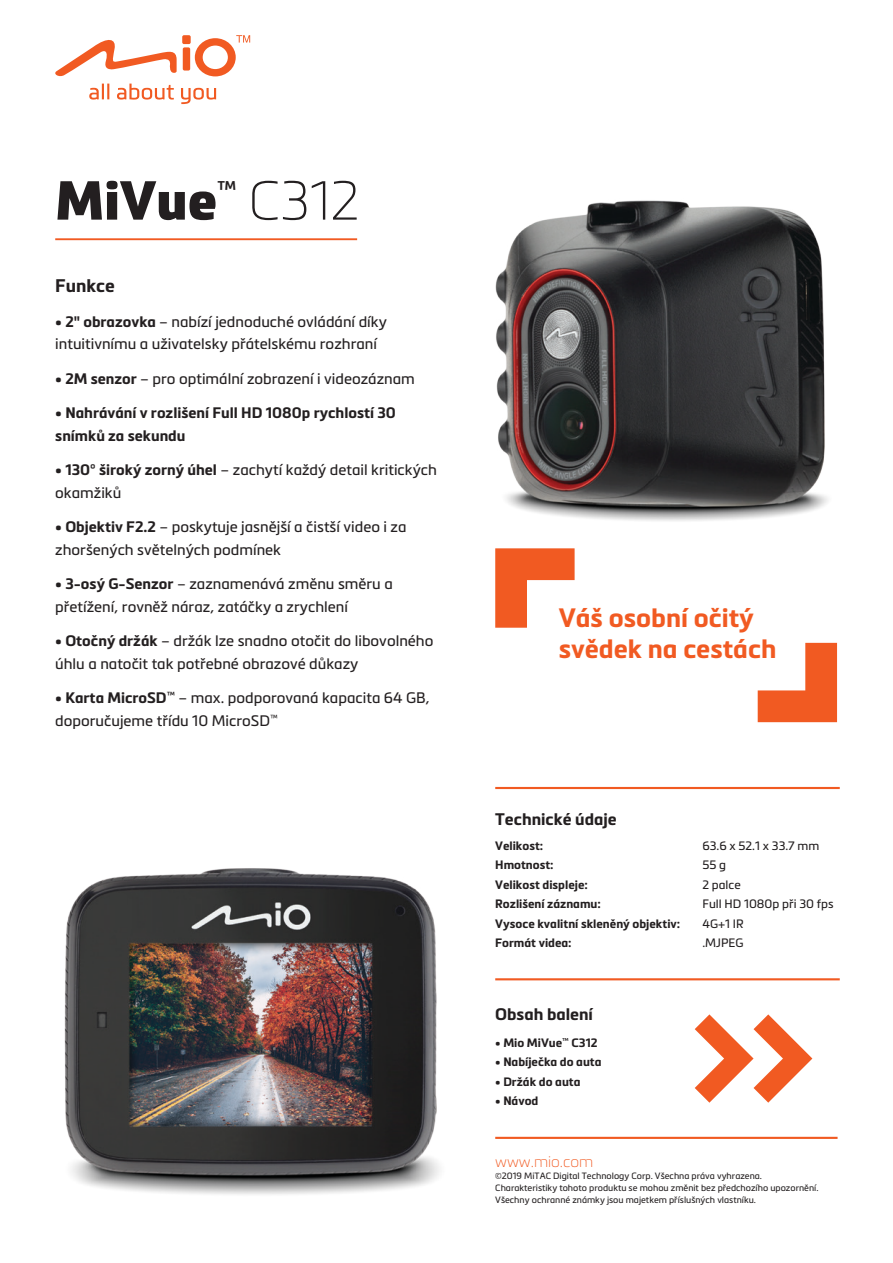
<style>
.page{position:relative;width:893px;height:1263px;background:#fff}
.page>*{position:absolute;margin:0;border:0;box-sizing:border-box;transform-origin:0 0}
.t1{font:900 54px "Metronic Pro";color:#231f20}
.t2{font:54px "Metronic Pro Air";color:#231f20}
.t3{font:700 26.1px/31.3px "Metronic Pro";color:#f15a22}
.t4{font:700 21px "Metronic Pro";color:#231f20}
.t5{font:700 18px "Metronic Pro";color:#231f20}
.t6{font:700 16.5px "Metronic Pro";color:#231f20}
.t7{font:15px/22.5px "Metronic Pro";color:#231f20}
.t8{font:700 15px/22.5px "Metronic Pro";color:#231f20}
.t9{font:15px "Metronic Pro Air";color:#f15a22}
.t10{font:700 12px/19.5px "Metronic Pro";color:#231f20}
.t11{font:12px/19.5px "Metronic Pro";color:#231f20}
.t12{font:9px/12px "Metronic Pro";color:#231f20}
.s1{font-weight:700}
</style>
<div class="page">
<svg style="left:181px;top:88px;width:35px;height:16px"></svg>
<svg style="left:117px;top:84px;width:57px;height:16px"></svg>
<svg style="left:89px;top:84px;width:20px;height:16px"></svg>
<svg style="left:55px;top:35px;width:195px;height:42px"></svg>
<hr style="left:55px;top:238px;width:302px;height:2px;background:#f15a22">
<hr style="left:495px;top:787px;width:345px;height:2px;background:#f15a22">
<svg style="left:695px;top:1014px;width:117px;height:89px"></svg>
<hr style="left:495px;top:978px;width:345px;height:2px;background:#f15a22">
<svg style="left:758px;top:643px;width:79px;height:79px"></svg>
<svg style="left:495px;top:578px;width:80px;height:50px"></svg>
<hr style="left:495px;top:1137px;width:342px;height:2px;background:#f15a22">
<img style="left:495px;top:200px;width:333px;height:378px">
<img style="left:64px;top:868px;width:376px;height:327px">
<h1 class="t1" style="left:55px;top:168px;width:163px">MiVue</h1>
<h3 class="t4" style="left:217px;top:175px;width:21px">™</h3>
<h1 class="t2" style="left:248px;top:164px;width:112px">C312</h1>
<p class="t5" style="left:55px;top:274px;width:61px">Funkce</p>
<p class="t7" style="left:55px;top:309px;width:333px"><span class="s1">• 2" obrazovka</span> – nabízí jednoduché ovládání díky intuitivnímu a uživatelsky přátelskému rozhraní</p>
<p class="t7" style="left:55px;top:366px;width:361px"><span class="s1">• 2M senzor</span> – pro optimální zobrazení i videozáznam</p>
<p class="t8" style="left:55px;top:401px;width:342px">• Nahrávání v rozlišení Full HD 1080p rychlostí 30 snímků za sekundu</p>
<p class="t7" style="left:55px;top:458px;width:383px"><span class="s1">• 130° široký zorný úhel</span> – zachytí každý detail kritických okamžiků</p>
<p class="t7" style="left:55px;top:515px;width:353px"><span class="s1">• Objektiv F2.2</span> – poskytuje jasnější a čistší video i za zhoršených světelných podmínek</p>
<p class="t7" style="left:55px;top:572px;width:339px"><span class="s1">• 3-osý G-Senzor</span> – zaznamenává změnu směru a přetížení, rovněž náraz, zatáčky a zrychlení</p>
<p class="t7" style="left:55px;top:629px;width:380px"><span class="s1">• Otočný držák</span> – držák lze snadno otočit do libovolného úhlu a natočit tak potřebné obrazové důkazy</p>
<p class="t7" style="left:55px;top:686px;width:376px"><span class="s1">• Karta MicroSD</span><sup>™</sup> – max. podporovaná kapacita 64 GB, doporučujeme třídu 10 MicroSD<sup>™</sup></p>
<h2 class="t3" style="left:559px;top:601px;width:219px">Váš osobní očitý svědek na cestách</h2>
<p class="t6" style="left:495px;top:808px;width:123px">Technické údaje</p>
<p class="t10" style="left:495px;top:835px;width:187px">Velikost:<br>Hmotnost:<br>Velikost displeje:<br>Rozlišení záznamu:<br>Vysoce kvalitní skleněný objektiv:<br>Formát videa:</p>
<p class="t11" style="left:702px;top:835px;width:133px">63.6 x 52.1 x 33.7 mm<br>55 g<br>2 palce<br>Full HD 1080p při 30 fps<br>4G+1 IR<br>.MJPEG</p>
<p class="t6" style="left:495px;top:1003px;width:99px">Obsah balení</p>
<p class="t10" style="left:495px;top:1032px;width:104px">• Mio MiVue<sup>™</sup> C312</p>
<p class="t10" style="left:495px;top:1052px;width:108px">• Nabíječka do auta</p>
<p class="t10" style="left:495px;top:1071px;width:87px">• Držák do auta</p>
<p class="t10" style="left:495px;top:1091px;width:45px">• Návod</p>
<p class="t9" style="left:495px;top:1152px;width:100px">www.mio.com</p>
<p class="t12" style="left:495px;top:1170px;width:325px">©2019 MiTAC Digital Technology Corp. Všechna práva vyhrazena.<br>Charakteristiky tohoto produktu se mohou změnit bez předchozího upozornění.<br>Všechny ochranné známky jsou majetkem příslušných vlastníku.</p>
</div>
